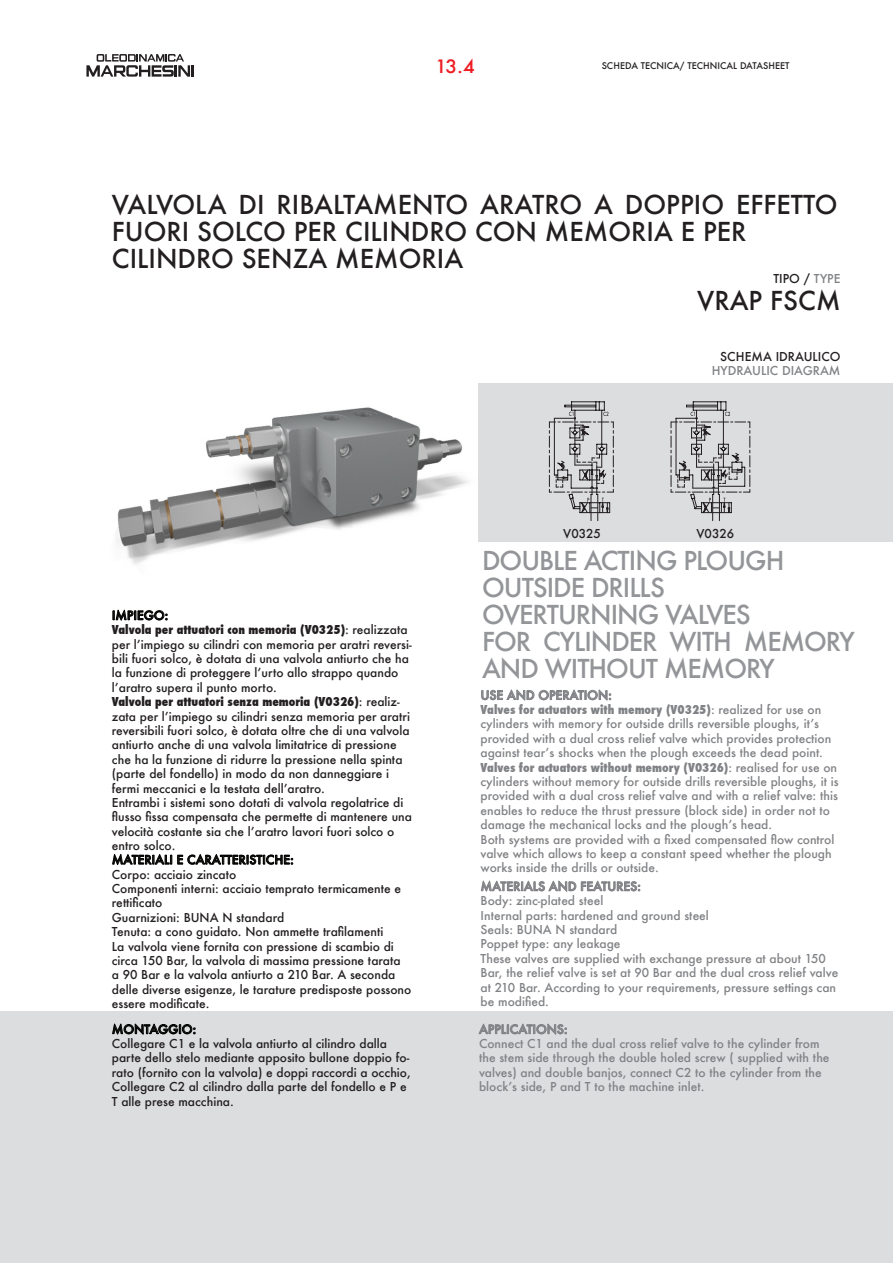
<style>
.page{position:relative;width:893px;height:1263px;background:#fff}
.page>*{position:absolute;margin:0;border:0;box-sizing:border-box;transform-origin:0 0}
.t1{font:500 25.5px/27px "Futura";color:#231f20}
.t2{font:500 25.5px/27px "Futura";letter-spacing:-.04em;color:#939598}
.t3{font:500 18px "Futura";color:#ee1d23;scale:1.06 1}
.t4{font:500 12px/14.4px "Futura";color:#231f20}
.t5{font:500 12px/14.4px "Futura";color:#808285}
.t6{font:500 12px "Futura";color:#040503}
.t7{font:500 9px "Futura";color:#231f20}
.s1{color:#808285}
.s2{font-weight:800;font-stretch:condensed}
</style>
<div class="page">
<svg style="left:86px;top:54px;width:108px;height:23px"></svg>
<div style="left:478px;top:383px;width:415px;height:159px;background:#dcdddf"></div>
<div style="left:0;top:1011px;width:893px;height:252px;background:#dcdddf"></div>
<svg style="left:481px;top:689px;width:131px;height:12px"></svg>
<svg style="left:481px;top:880px;width:160px;height:12px"></svg>
<svg style="left:478px;top:1023px;width:89px;height:12px"></svg>
<svg style="left:112px;top:1023px;width:84px;height:12px"></svg>
<svg style="left:112px;top:854px;width:182px;height:11px"></svg>
<svg style="left:113px;top:609px;width:55px;height:12px"></svg>
<img style="left:116px;top:407px;width:353px;height:157px">
<svg style="left:549px;top:401px;width:202px;height:120px"></svg>
<p class="t3" style="left:435px;top:54px;width:39px">13.4</p>
<p class="t7" style="left:602px;top:60px;width:189px">SCHEDA TECNICA/ TECHNICAL DATASHEET</p>
<p class="t1" style="left:112px;top:191px;width:727px">VALVOLA DI RIBALTAMENTO ARATRO A DOPPIO EFFETTO<br>FUORI SOLCO PER CILINDRO CON MEMORIA E PER</p>
<p class="t1" style="left:112px;top:245px;width:353px">CILINDRO SENZA MEMORIA</p>
<p class="t4" style="left:773px;top:271px;width:68px">TIPO / <span class="s1">TYPE</span></p>
<p class="t1" style="left:697px;top:287px;width:145px">VRAP FSCM</p>
<p class="t4" style="left:720px;top:349px;width:122px">SCHEMA IDRAULICO</p>
<p class="t5" style="left:712px;top:363px;width:130px">HYDRAULIC DIAGRAM</p>
<p class="t6" style="left:112px;top:607px;width:58px">IMPIEGO:</p>
<p class="t4" style="left:112px;top:622px;width:301px"><span class="s2">Valvola per attuatori con memoria (V0325)</span>: realizzata per l’impiego su cilindri con memoria per aratri reversi&shy;bili fuori solco, è dotata di una valvola antiurto che ha la funzione di proteggere l’urto allo strappo quando l’aratro supera il punto morto.</p>
<p class="t4" style="left:112px;top:694px;width:300px"><span class="s2">Valvola per attuatori senza memoria (V0326)</span>: realiz&shy;zata per l’impiego su cilindri senza memoria per aratri reversibili fuori solco, è dotata oltre che di una valvola antiurto anche di una valvola limitatrice di pressione che ha la funzione di ridurre la pressione nella spinta (parte del fondello) in modo da non danneggiare i fermi meccanici e la testata dell’aratro.</p>
<p class="t4" style="left:112px;top:795px;width:302px">Entrambi i sistemi sono dotati di valvola regolatrice di flusso fissa compensata che permette di mantenere una velocità costante sia che l’aratro lavori fuori solco o entro solco.</p>
<p class="t6" style="left:112px;top:851px;width:183px">MATERIALI E CARATTERISTICHE:</p>
<p class="t4" style="left:112px;top:867px;width:126px">Corpo: acciaio zincato</p>
<p class="t4" style="left:112px;top:881px;width:291px">Componenti interni: acciaio temprato termicamente e rettificato</p>
<p class="t4" style="left:112px;top:910px;width:174px">Guarnizioni: BUNA N standard</p>
<p class="t4" style="left:112px;top:924px;width:273px">Tenuta: a cono guidato. Non ammette trafilamenti</p>
<p class="t4" style="left:112px;top:939px;width:301px">La valvola viene fornita con pressione di scambio di circa 150 Bar, la valvola di massima pressione tarata<br>a 90 Bar e la valvola antiurto a 210 Bar. A seconda delle diverse esigenze, le tarature predisposte possono essere modificate.</p>
<p class="t6" style="left:112px;top:1021px;width:86px">MONTAGGIO:</p>
<p class="t4" style="left:112px;top:1036px;width:300px">Collegare C1 e la valvola antiurto al cilindro dalla parte dello stelo mediante apposito bullone doppio fo&shy;rato (fornito con la valvola) e doppi raccordi a occhio, Collegare C2 al cilindro dalla parte del fondello e P e T alle prese macchina.</p>
<p class="t4" style="left:563px;top:526px;width:39px">V0325</p>
<p class="t4" style="left:696px;top:526px;width:39px">V0326</p>
<p class="t2" style="left:482px;top:546px;width:304px">DOUBLE ACTING PLOUGH</p>
<p class="t2" style="left:482px;top:573px;width:184px">OUTSIDE DRILLS</p>
<p class="t2" style="left:482px;top:600px;width:270px">OVERTURNING VALVES</p>
<p class="t2" style="left:482px;top:627px;width:374px">FOR CYLINDER WITH MEMORY<br>AND WITHOUT MEMORY</p>
<p class="t5" style="left:481px;top:688px;width:133px">USE AND OPERATION:</p>
<p class="t5" style="left:481px;top:702px;width:352px"><span class="s2">Valves for actuators with memory (V0325)</span>: realized for use on cylinders with memory for outside drills reversible ploughs, it’s provided with a dual cross relief valve which provides protection against tear’s shocks when the plough exceeds the dead point.</p>
<p class="t5" style="left:481px;top:760px;width:359px"><span class="s2">Valves for actuators without memory (V0326)</span>: realised for use on cylinders without memory for outside drills reversible ploughs, it is provided with a dual cross relief valve and with a relief valve: this enables to reduce the thrust pressure (block side) in order not to damage the mechanical locks and the plough’s head.</p>
<p class="t5" style="left:481px;top:832px;width:355px">Both systems are provided with a fixed compensated flow control valve which allows to keep a constant speed whether the plough works inside the drills or outside.</p>
<p class="t5" style="left:481px;top:879px;width:162px">MATERIALS AND FEATURES:</p>
<p class="t5" style="left:481px;top:893px;width:124px">Body: zinc-plated steel</p>
<p class="t5" style="left:481px;top:908px;width:230px">Internal parts: hardened and ground steel</p>
<p class="t5" style="left:481px;top:922px;width:138px">Seals: BUNA N standard</p>
<p class="t5" style="left:481px;top:936px;width:141px">Poppet type: any leakage</p>
<p class="t5" style="left:481px;top:951px;width:359px">These valves are supplied with exchange pressure at about 150<br>Bar, the relief valve is set at 90 Bar and the dual cross relief valve at 210 Bar. According to your requirements, pressure settings can be modified.</p>
<p class="t5" style="left:479px;top:1022px;width:90px">APPLICATIONS:</p>
<p class="t5" style="left:479px;top:1036px;width:352px">Connect C1 and the dual cross relief valve to the cylinder from the stem side through the double holed screw ( supplied with the valves) and double banjos, connect C2 to the cylinder from the block’s side, P and T to the machine inlet.</p>
</div>
